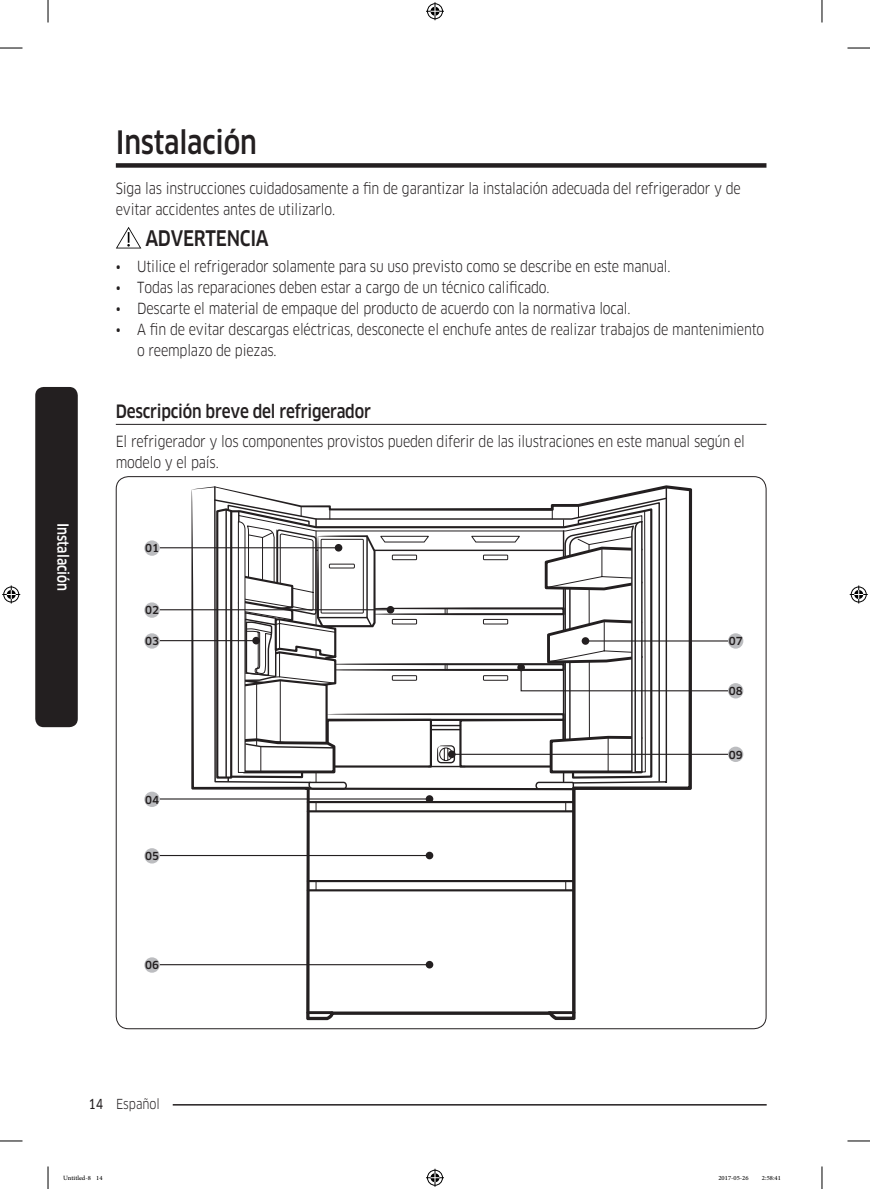
<style>
.page{position:relative;width:870px;height:1189px;background:#fff}
.page>*{position:absolute;margin:0;border:0;box-sizing:border-box;transform-origin:0 0}
.t1{font:500 31.5px "Samsung Clan Pro";letter-spacing:-.01em;color:#231f20;scale:.85 1}
.t2{font:500 21px "Samsung Clan Pro";letter-spacing:-.015em;color:#231f20;scale:.85 1}
.t3{font:500 18px "Samsung Clan Pro";letter-spacing:-.015em;color:#231f20;scale:.85 1}
.t4{font:15px/21px "Samsung Clan Pro";letter-spacing:-.015em;color:#231f20;scale:.85 1}
.t5{font:500 15px "Samsung Clan Pro";color:#fff;scale:.85 1}
.t6{font:13.5px "Samsung Clan Pro";color:#231f20;scale:.85 1}
.t7{font:500 10.8px "Samsung Clan Pro";color:#231f20}
.t8{font:9px "Adobe Arabic";color:#000}
.s1{font-family:"Samsung Clan Pro News"}
</style>
<div class="page">
<hr style="left:116px;top:1104px;width:651px;height:1px;background:#231f20">
<div style="left:103px;top:1096px;width:70px;height:15px;background:#fff"></div>
<div style="left:116px;top:163px;width:650px;height:5px;background:#231f20"></div>
<hr style="left:116px;top:424px;width:650px;height:1px;background:#231f20">
<svg style="left:116px;top:227px;width:25px;height:21px"></svg>
<svg style="left:191px;top:486px;width:385px;height:534px"></svg>
<hr style="left:308px;top:801px;width:265px;height:2px;background:#231f20">
<hr style="left:308px;top:810px;width:265px;height:2px;background:#231f20">
<hr style="left:308px;top:880px;width:265px;height:2px;background:#231f20">
<hr style="left:308px;top:889px;width:265px;height:2px;background:#231f20">
<hr style="left:308px;top:1011px;width:24px;height:3px;background:#231f20">
<hr style="left:549px;top:1011px;width:25px;height:3px;background:#231f20">
<hr style="left:160px;top:547px;width:179px;height:1px;background:#231f20">
<div style="left:144px;top:540px;width:16px;height:16px;background:#bcbdc0;border-radius:50%"></div>
<hr style="left:160px;top:609px;width:231px;height:1px;background:#231f20">
<div style="left:144px;top:602px;width:16px;height:16px;background:#bcbdc0;border-radius:50%"></div>
<hr style="left:160px;top:640px;width:96px;height:1px;background:#231f20">
<div style="left:144px;top:633px;width:16px;height:16px;background:#bcbdc0;border-radius:50%"></div>
<hr style="left:160px;top:798px;width:270px;height:1px;background:#231f20">
<div style="left:426px;top:795px;width:7px;height:8px;background:#231f20;border-radius:50%"></div>
<div style="left:144px;top:792px;width:16px;height:15px;background:#bcbdc0;border-radius:50%"></div>
<hr style="left:160px;top:855px;width:270px;height:1px;background:#231f20">
<div style="left:426px;top:852px;width:7px;height:7px;background:#231f20;border-radius:50%"></div>
<div style="left:144px;top:848px;width:16px;height:15px;background:#bcbdc0;border-radius:50%"></div>
<hr style="left:160px;top:964px;width:270px;height:1px;background:#231f20">
<div style="left:426px;top:961px;width:7px;height:7px;background:#231f20;border-radius:50%"></div>
<div style="left:144px;top:957px;width:16px;height:16px;background:#bcbdc0;border-radius:50%"></div>
<div style="left:728px;top:633px;width:15px;height:16px;background:#bcbdc0;border-radius:50%"></div>
<svg style="left:215px;top:485px;width:517px;height:305px"></svg>
<div style="left:517px;top:664px;width:8px;height:7px;background:#231f20;border-radius:50%"></div>
<div style="left:728px;top:683px;width:15px;height:15px;background:#bcbdc0;border-radius:50%"></div>
<hr style="left:452px;top:754px;width:278px;height:1px;background:#231f20">
<div style="left:448px;top:750px;width:8px;height:8px;background:#231f20;border-radius:50%"></div>
<div style="left:728px;top:747px;width:15px;height:15px;background:#bcbdc0;border-radius:50%"></div>
<div style="left:35px;top:387px;width:43px;height:340px;background:#231f20;border-radius:9px"></div>
<svg style="left:0;top:48px;width:22px;height:1px"></svg>
<svg style="left:847px;top:48px;width:23px;height:1px"></svg>
<svg style="left:0;top:1141px;width:22px;height:1px"></svg>
<svg style="left:847px;top:1141px;width:23px;height:1px"></svg>
<svg style="left:48px;top:0;width:1px;height:23px"></svg>
<svg style="left:48px;top:1166px;width:1px;height:23px"></svg>
<svg style="left:822px;top:0;width:1px;height:23px"></svg>
<svg style="left:822px;top:1166px;width:1px;height:23px"></svg>
<svg style="left:426px;top:2px;width:18px;height:18px"></svg>
<svg style="left:426px;top:1169px;width:18px;height:18px"></svg>
<svg style="left:2px;top:585px;width:18px;height:18px"></svg>
<svg style="left:850px;top:585px;width:18px;height:18px"></svg>
<h1 class="t1" style="left:116px;top:124px;width:167px">Instalación</h1>
<p class="t4" style="left:116px;top:178px;width:737px">Siga las instrucciones cuidadosamente a fin de garantizar la instalación adecuada del refrigerador y de evitar accidentes antes de utilizarlo.</p>
<h2 class="t2" style="left:145px;top:226px;width:147px">ADVERTENCIA</h2>
<p class="t4" style="left:116px;top:256px;width:654px">• Utilice el refrigerador solamente para su uso previsto como se describe en este manual.</p>
<p class="t4" style="left:116px;top:277px;width:512px">• Todas las reparaciones deben estar a cargo de un técnico calificado.</p>
<p class="t4" style="left:116px;top:298px;width:607px">• Descarte el material de empaque del producto de acuerdo con la normativa local.</p>
<p class="t4" style="left:137px;top:319px;width:739px;text-indent:-21px">• A fin de evitar descargas eléctricas, desconecte el enchufe antes de realizar trabajos de mantenimiento o reemplazo de piezas.</p>
<p class="t5" style="left:72px;top:523px;width:82px;rotate:90deg">Instalación</p>
<p class="t3" style="left:116px;top:400px;width:302px">Descripción breve del refrigerador</p>
<p class="t4" style="left:116px;top:431px;width:741px">El refrigerador y los componentes provistos pueden diferir de las ilustraciones en este manual según el modelo y el país.</p>
<p class="t7" style="left:145px;top:542px;width:15px">01</p>
<p class="t7" style="left:145px;top:604px;width:15px">02</p>
<p class="t7" style="left:145px;top:635px;width:15px">03</p>
<p class="t7" style="left:145px;top:793px;width:15px">04</p>
<p class="t7" style="left:145px;top:850px;width:15px">05</p>
<p class="t7" style="left:145px;top:959px;width:15px">06</p>
<p class="t7" style="left:729px;top:635px;width:15px">07</p>
<p class="t7" style="left:729px;top:685px;width:15px">08</p>
<p class="t7" style="left:729px;top:748px;width:15px">09</p>
<p class="t6" style="left:88px;top:1096px;width:86px"><span class="s1">14</span> Español</p>
<p class="t8" style="left:63px;top:1171px;width:41px">Untitled-8 14</p>
<p class="t8" style="left:718px;top:1171px;width:32px">2017-05-26</p>
<p class="t8" style="left:762px;top:1171px;width:20px">2:58:41</p>
</div>
